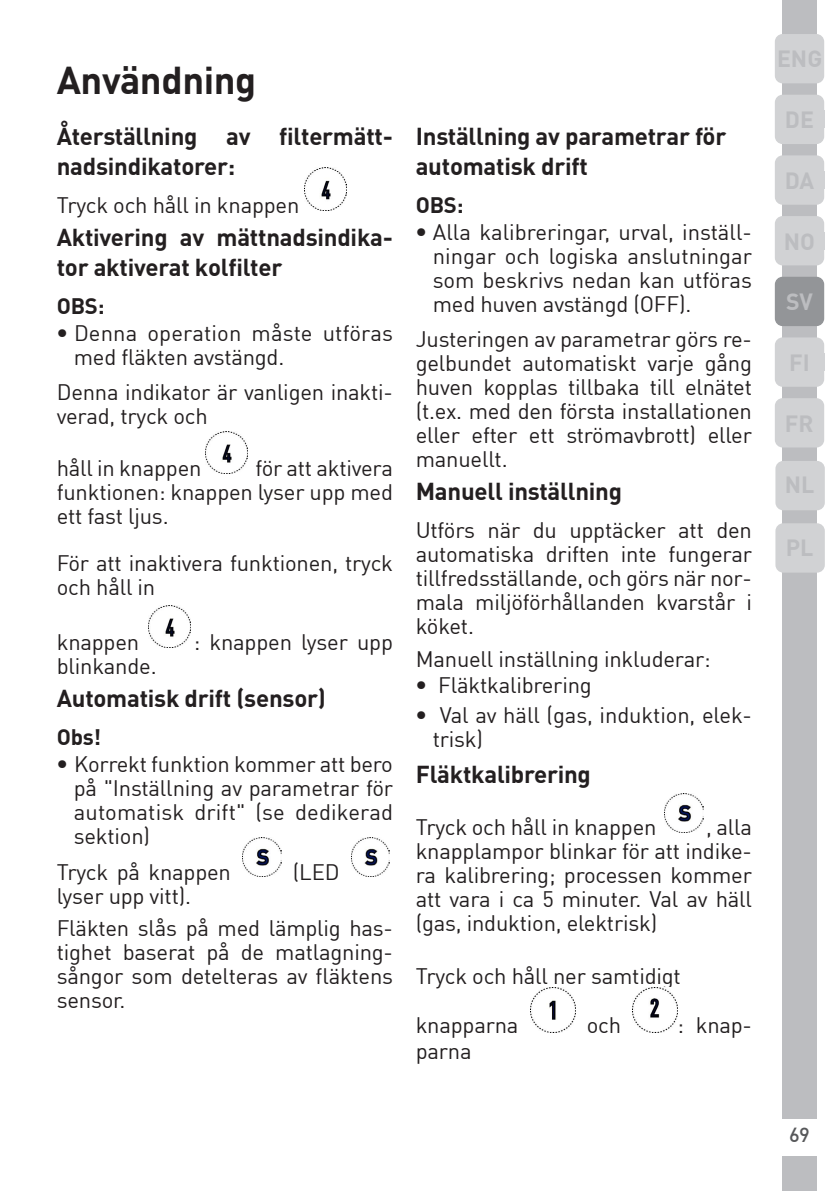
<style>
.page{position:relative;width:840px;height:1191px;background:#fff}
.page>*{position:absolute;margin:0;border:0;box-sizing:border-box;transform-origin:0 0}
.Unite_Baslik_Icerik{font:700 38px "Grundig DIN";letter-spacing:-.01em;color:#231f20}
.Alt_Baslik_Alti_Icer{font:700 24px/30px "Grundig DIN";letter-spacing:-.01em;color:#231f20}
.Alt_Baslik_Icerik{font:700 24px "Grundig DIN";letter-spacing:-.01em;color:#231f20}
.t1{font:700 23px "Grundig DIN";color:#bcbdc0}
.t2{font:700 23px "Grundig DIN";color:#bcbdc0}
.Duz_Metin{font:22px/24px "Grundig DIN";letter-spacing:-.01em;color:#231f20;text-align:justify}
.Duz_Metin-2{font:700 22px "Grundig DIN";letter-spacing:-.01em;color:#231f20}
.t3{font:20px "Grundig DIN Medium";color:#57585a}
.s1{font-family:"Helvetica Neue LT Pro";font-weight:700;font-stretch:condensed}
</style>
<div class="page">
<div style="left:782px;top:1157px;width:34px;height:34px;background:#bcbdc0"></div>
<div style="left:782px;top:0;width:34px;height:1119px;background:#bcbdc0"></div>
<div style="left:774px;top:34px;width:49px;height:49px;background:#d1d2d4;border-radius:8px"></div>
<div style="left:774px;top:95px;width:49px;height:49px;background:#d1d2d4;border-radius:8px"></div>
<div style="left:774px;top:155px;width:49px;height:50px;background:#d1d2d4;border-radius:8px"></div>
<div style="left:774px;top:216px;width:49px;height:49px;background:#d1d2d4;border-radius:8px"></div>
<div style="left:774px;top:277px;width:49px;height:49px;background:#939598;border-radius:8px"></div>
<div style="left:774px;top:337px;width:49px;height:50px;background:#d1d2d4;border-radius:8px"></div>
<img style="left:664px;top:793px;width:38px;height:39px">
<img style="left:530px;top:988px;width:45px;height:45px">
<img style="left:632px;top:988px;width:45px;height:45px">
<img style="left:304px;top:168px;width:42px;height:42px">
<img style="left:205px;top:431px;width:42px;height:42px">
<img style="left:148px;top:605px;width:42px;height:42px">
<img style="left:242px;top:837px;width:39px;height:39px">
<img style="left:351px;top:837px;width:39px;height:39px">
<div style="left:775px;top:461px;width:49px;height:49px;background:#d1d2d4;border-radius:8px"></div>
<div style="left:774px;top:398px;width:49px;height:49px;background:#d1d2d4;border-radius:8px"></div>
<div style="left:775px;top:523px;width:49px;height:49px;background:#d1d2d4;border-radius:8px"></div>
<p class="Unite_Baslik_Icerik" style="left:57px;top:55px;width:201px">Användning</p>
<p class="Alt_Baslik_Alti_Icer" style="left:57px;top:120px;width:337px">Återställning av filtermätt&shy;nadsindikatorer:</p>
<p class="Duz_Metin" style="left:57px;top:192px;width:244px">Tryck och håll in knappen</p>
<p class="Alt_Baslik_Alti_Icer" style="left:57px;top:221px;width:337px">Aktivering av mättnadsindika&shy;tor aktiverat kolfilter</p>
<p class="Duz_Metin-2" style="left:57px;top:291px;width:49px">OBS:</p>
<p class="Duz_Metin" style="left:74px;top:320px;width:320px;text-indent:-17px"><span class="s1">•</span> Denna operation måste utföras med fläkten avstängd.</p>
<p class="Duz_Metin" style="left:57px;top:379px;width:337px">Denna indikator är vanligen inakti&shy;verad, tryck och</p>
<p class="Duz_Metin" style="left:57px;top:456px;width:146px">håll in knappen</p>
<p class="Duz_Metin" style="left:57px;top:456px;width:337px;text-indent:198px">för att aktivera funktionen: knappen lyser upp med ett fast ljus.</p>
<p class="Duz_Metin" style="left:57px;top:550px;width:337px">För att inaktivera funktionen, tryck och håll in</p>
<p class="Duz_Metin" style="left:57px;top:630px;width:84px">knappen</p>
<p class="Duz_Metin" style="left:194px;top:630px;width:200px">: knappen lyser upp</p>
<p class="Duz_Metin" style="left:57px;top:654px;width:101px">blinkande.</p>
<p class="Alt_Baslik_Icerik" style="left:57px;top:682px;width:270px">Automatisk drift (sensor)</p>
<p class="Duz_Metin-2" style="left:57px;top:723px;width:46px">Obs!</p>
<p class="Duz_Metin" style="left:74px;top:751px;width:321px;text-indent:-17px"><span class="s1">•</span> Korrekt funktion kommer att bero på "Inställning av parametrar för automatisk drift" (se dedikerad sektion)</p>
<p class="Duz_Metin" style="left:57px;top:859px;width:176px">Tryck på knappen</p>
<p class="Duz_Metin" style="left:293px;top:859px;width:48px">(LED</p>
<p class="Duz_Metin" style="left:57px;top:883px;width:136px">lyser upp vitt).</p>
<p class="Duz_Metin" style="left:57px;top:915px;width:337px">Fläkten slås på med lämplig has&shy;tighet baserat på de matlagning&shy;sångor som detelteras av fläktens sensor.</p>
<p class="Alt_Baslik_Alti_Icer" style="left:415px;top:120px;width:312px">Inställning av parametrar för automatisk drift</p>
<p class="Duz_Metin-2" style="left:415px;top:190px;width:49px">OBS:</p>
<p class="Duz_Metin" style="left:432px;top:219px;width:320px;text-indent:-17px"><span class="s1">•</span> Alla kalibreringar, urval, inställ&shy;ningar och logiska anslutningar som beskrivs nedan kan utföras med huven avstängd (OFF).</p>
<p class="Duz_Metin" style="left:415px;top:326px;width:337px">Justeringen av parametrar görs re&shy;gelbundet automatiskt varje gång huven kopplas tillbaka till elnätet (t.ex. med den första installationen eller efter ett strömavbrott) eller manuellt.</p>
<p class="Alt_Baslik_Icerik" style="left:415px;top:475px;width:208px">Manuell inställning</p>
<p class="Duz_Metin" style="left:415px;top:517px;width:337px">Utförs när du upptäcker att den automatiska driften inte fungerar tillfredsställande, och görs när nor&shy;mala miljöförhållanden kvarstår i köket.</p>
<p class="Duz_Metin" style="left:415px;top:646px;width:296px">Manuell inställning inkluderar:</p>
<p class="Duz_Metin" style="left:415px;top:673px;width:177px"><span class="s1">•</span> Fläktkalibrering</p>
<p class="Duz_Metin" style="left:432px;top:702px;width:320px;text-indent:-17px"><span class="s1">•</span> Val av häll (gas, induktion, elek&shy;trisk)</p>
<p class="Alt_Baslik_Icerik" style="left:415px;top:758px;width:177px">Fläktkalibrering</p>
<p class="Duz_Metin" style="left:415px;top:814px;width:242px">Tryck och håll in knappen</p>
<p class="Duz_Metin" style="left:415px;top:814px;width:337px;text-indent:290px">, alla knapplampor blinkar för att indike&shy;ra kalibrering; processen kommer att vara i ca 5 minuter. Val av häll (gas, induktion, elektrisk)</p>
<p class="Duz_Metin" style="left:415px;top:963px;width:266px">Tryck och håll ner samtidigt</p>
<p class="Duz_Metin" style="left:415px;top:1012px;width:104px">knapparna</p>
<p class="Duz_Metin" style="left:586px;top:1012px;width:36px">och</p>
<p class="Duz_Metin" style="left:677px;top:1012px;width:76px">: knap-</p>
<p class="Duz_Metin" style="left:415px;top:1039px;width:57px">parna</p>
<p class="t1" style="left:776px;top:43px;width:46px">ENG</p>
<p class="t1" style="left:784px;top:105px;width:31px">DE</p>
<p class="t1" style="left:784px;top:165px;width:31px">DA</p>
<p class="t1" style="left:783px;top:226px;width:33px">NO</p>
<p class="t1" style="left:785px;top:287px;width:28px">SV</p>
<p class="t1" style="left:788px;top:347px;width:22px">FI</p>
<p class="t1" style="left:784px;top:408px;width:30px">FR</p>
<p class="t1" style="left:784px;top:469px;width:31px">NL</p>
<p class="t2" style="left:785px;top:533px;width:29px">PL</p>
<p class="t3" style="left:788px;top:1121px;width:22px">69</p>
</div>
